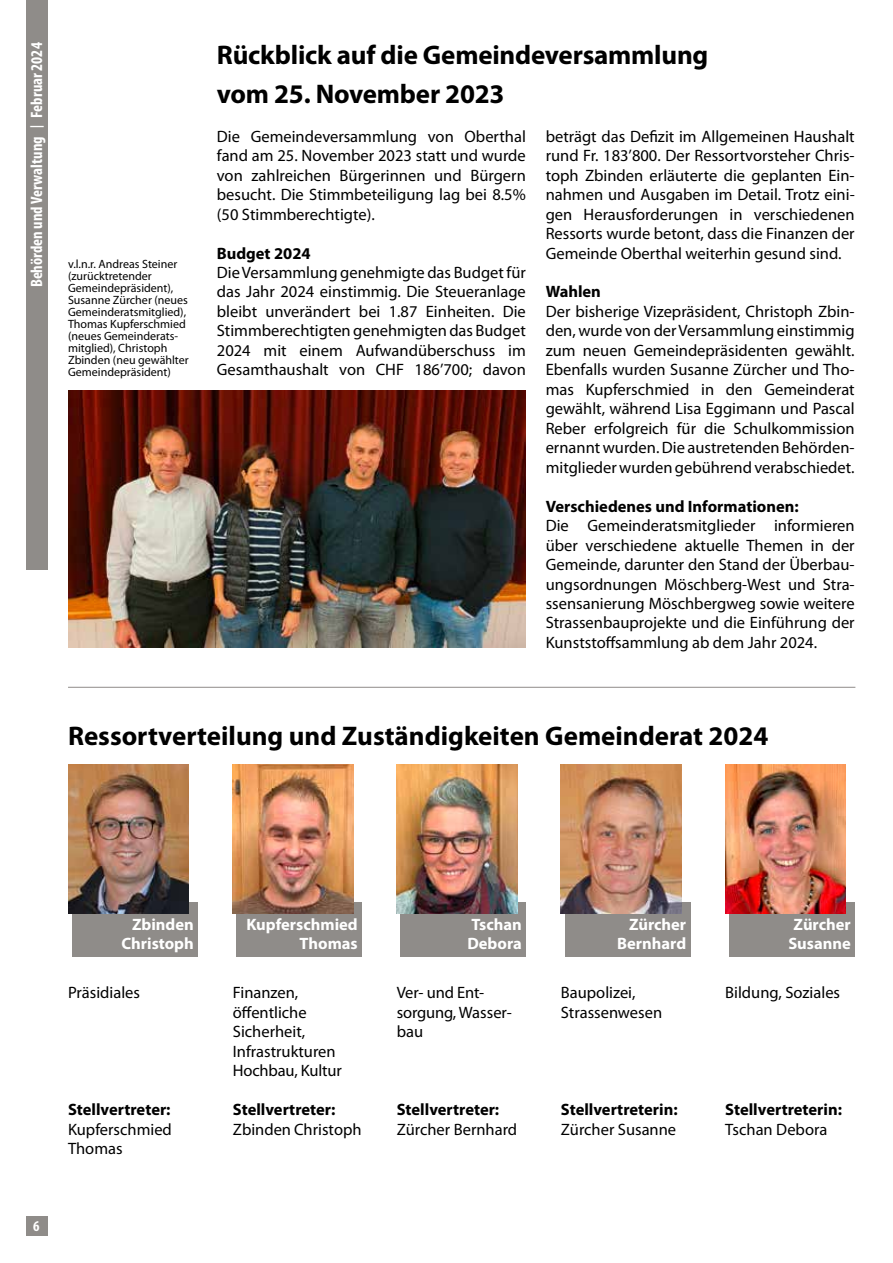
<style>
.page{position:relative;width:893px;height:1263px;background:#fff}
.page>*{position:absolute;margin:0;border:0;box-sizing:border-box;transform-origin:0 0}
.t1{font:700 27px/39px "Myriad Pro";letter-spacing:-.01em;color:#000}
.t2{font:16.5px/19.5px "Myriad Pro";color:#000;text-align:justify}
.t3{font:700 16.5px "Myriad Pro";color:#000}
.t4{font:700 16.5px/19.5px "Myriad Pro";color:#fff;text-align:right}
.t5{font:700 condensed 16.5px "Myriad Pro";color:#fff}
.t6{font:700 condensed 15px "Myriad Pro";color:#fff}
.t7{font:12px/12px "Myriad Pro";color:#000}
.s1{font-size:13.5px}
</style>
<div class="page">
<div style="left:26px;top:1216px;width:21px;height:19px;background:#8f8c89"></div>
<div style="left:26px;top:0;width:21px;height:570px;background:#8f8c89"></div>
<hr style="left:68px;top:687px;width:787px;height:1px;background:#8f8c89">
<div style="left:72px;top:902px;width:126px;height:55px;background:#8f8c89"></div>
<img style="left:68px;top:764px;width:121px;height:150px">
<img style="left:68px;top:390px;width:458px;height:258px">
<div style="left:729px;top:902px;width:126px;height:55px;background:#8f8c89"></div>
<img style="left:725px;top:764px;width:121px;height:150px">
<div style="left:565px;top:902px;width:125px;height:55px;background:#8f8c89"></div>
<img style="left:561px;top:764px;width:120px;height:150px">
<div style="left:400px;top:902px;width:126px;height:55px;background:#8f8c89"></div>
<img style="left:397px;top:764px;width:120px;height:150px">
<div style="left:236px;top:902px;width:126px;height:55px;background:#8f8c89"></div>
<img style="left:233px;top:764px;width:120px;height:150px">
<p class="t5" style="left:26px;top:287px;width:246px;rotate:-90deg">Behörden und Verwaltung <span class="s1">|</span> Februar 2024</p>
<p class="t7" style="left:68px;top:257px;width:122px">v.l.n.r. Andreas Steiner (zurücktretender<br>Gemeindepräsident),<br>Susanne Zürcher (neues<br>Gemeinderatsmitglied),<br>Thomas Kupferschmied (neues Gemeinderats&shy;mitglied), Christoph<br>Zbinden (neu gewählter<br>Gemeindepräsident)</p>
<h1 class="t1" style="left:217px;top:34px;width:493px">Rückblick auf die Gemeindeversammlung vom 25. November 2023</h1>
<p class="t2" style="left:217px;top:126px;width:310px">Die Gemeindeversammlung von Oberthal fand am 25. November 2023 statt und wurde von zahlreichen Bürgerinnen und Bürgern besucht. Die Stimmbeteiligung lag bei 8.5% (50 Stimmberechtigte).</p>
<p class="t3" style="left:217px;top:242px;width:95px">Budget 2024</p>
<p class="t2" style="left:217px;top:262px;width:311px">Die Versammlung genehmigte das Budget für das Jahr 2024 einstimmig. Die Steueranlage bleibt unverändert bei 1.87 Einheiten. Die Stimmberechtigten genehmigten das Budget 2024 mit einem Aufwandüberschuss im Gesamthaushalt von CHF 186’700; davon</p>
<p class="t2" style="left:546px;top:126px;width:311px">beträgt das Defizit im Allgemeinen Haushalt rund Fr. 183’800. Der Ressortvorsteher Chris&shy;toph Zbinden erläuterte die geplanten Ein&shy;nahmen und Ausgaben im Detail. Trotz eini&shy;gen Herausforderungen in verschiedenen Ressorts wurde betont, dass die Finanzen der Gemeinde Oberthal weiterhin gesund sind.</p>
<p class="t3" style="left:546px;top:281px;width:57px">Wahlen</p>
<p class="t2" style="left:546px;top:301px;width:311px">Der bisherige Vizepräsident, Christoph Zbin&shy;den, wurde von der Versammlung einstimmig zum neuen Gemeindepräsidenten gewählt.<br>Ebenfalls wurden Susanne Zürcher und Tho&shy;mas Kupferschmied in den Gemeinderat gewählt, während Lisa Eggimann und Pascal Reber erfolgreich für die Schulkommission ernannt wurden. Die austretenden Behörden&shy;mitglieder wurden gebührend verabschiedet.</p>
<p class="t3" style="left:546px;top:495px;width:255px">Verschiedenes und Informationen:</p>
<p class="t2" style="left:546px;top:516px;width:310px">Die Gemeinderatsmitglieder informieren über verschiedene aktuelle Themen in der Gemeinde, darunter den Stand der Überbau&shy;ungsordnungen Möschberg-West und Stra&shy;ssensanierung Möschbergweg sowie weitere Strassenbauprojekte und die Einführung der Kunststoffsammlung ab dem Jahr 2024.</p>
<h1 class="t1" style="left:68px;top:716px;width:702px">Ressortverteilung und Zuständigkeiten Gemeinderat 2024</h1>
<p class="t4" style="left:121px;top:914px;width:74px">Zbinden<br>Christoph</p>
<p class="t2" style="left:68px;top:983px;width:73px">Präsidiales</p>
<p class="t6" style="left:33px;top:1216px;width:8px">6</p>
<p class="t3" style="left:68px;top:1099px;width:104px">Stellvertreter:</p>
<p class="t2" style="left:68px;top:1119px;width:105px">Kupferschmied<br>Thomas</p>
<p class="t4" style="left:246px;top:914px;width:113px">Kupferschmied<br>Thomas</p>
<p class="t2" style="left:233px;top:983px;width:111px;text-align:left">Finanzen, öffentliche<br>Sicherheit,<br>Infrastrukturen<br>Hochbau, Kultur</p>
<p class="t3" style="left:233px;top:1099px;width:104px">Stellvertreter:</p>
<p class="t2" style="left:233px;top:1119px;width:130px">Zbinden Christoph</p>
<p class="t4" style="left:467px;top:914px;width:56px;text-align:left">Tschan<br>Debora</p>
<p class="t2" style="left:397px;top:983px;width:117px;text-align:left">Ver- und Ent&shy;sorgung, Wasser&shy;bau</p>
<p class="t3" style="left:397px;top:1099px;width:104px">Stellvertreter:</p>
<p class="t2" style="left:397px;top:1119px;width:122px">Zürcher Bernhard</p>
<p class="t4" style="left:617px;top:914px;width:71px">Zürcher<br>Bernhard</p>
<p class="t2" style="left:561px;top:983px;width:103px">Baupolizei,<br>Strassenwesen</p>
<p class="t3" style="left:561px;top:1099px;width:118px">Stellvertreterin:</p>
<p class="t2" style="left:561px;top:1119px;width:117px">Zürcher Susanne</p>
<p class="t4" style="left:788px;top:914px;width:64px;text-align:center">Zürcher<br>Susanne</p>
<p class="t2" style="left:725px;top:983px;width:116px">Bildung, Soziales</p>
<p class="t3" style="left:725px;top:1099px;width:118px">Stellvertreterin:</p>
<p class="t2" style="left:725px;top:1119px;width:104px">Tschan Debora</p>
</div>
